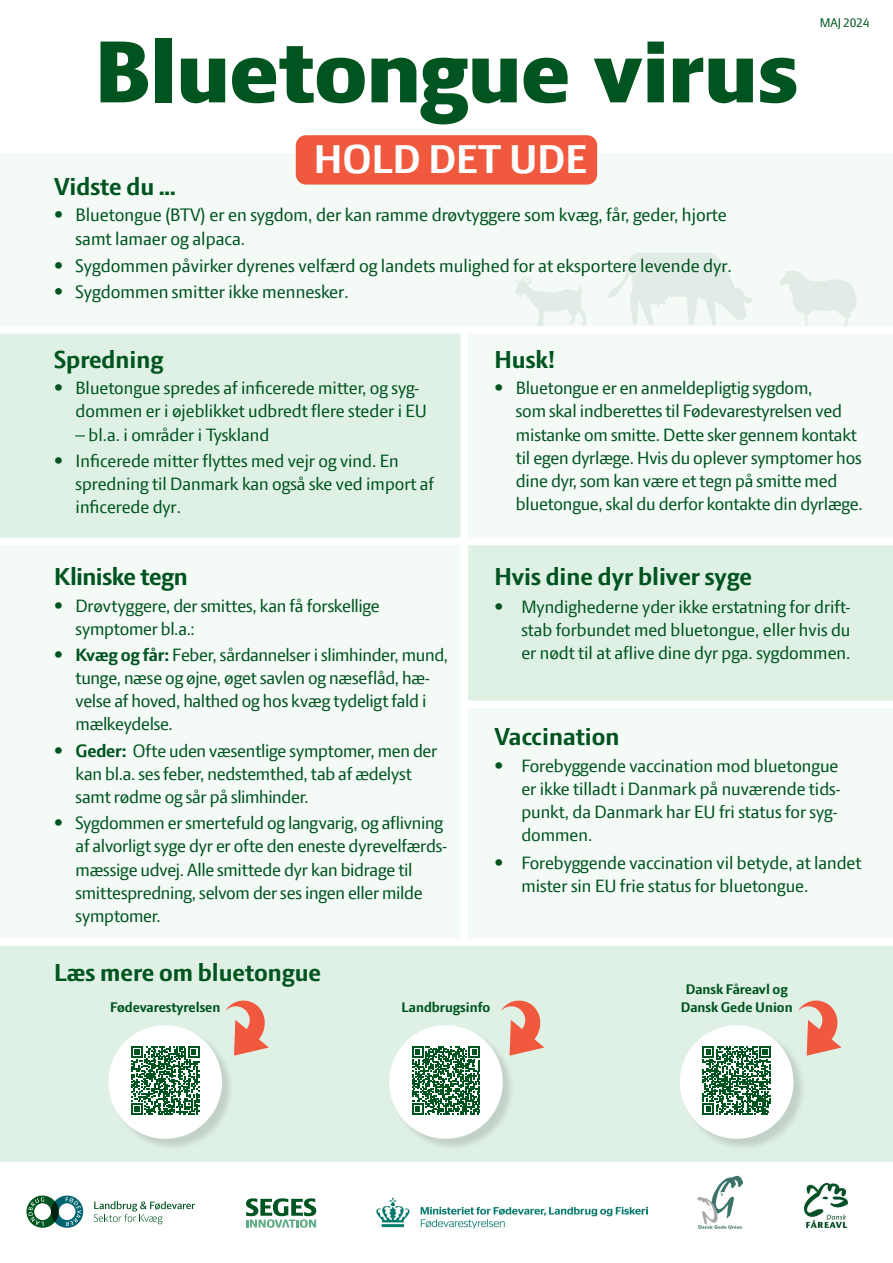
<style>
.page{position:relative;width:893px;height:1263px;background:#fff}
.page>*{position:absolute;margin:0;border:0;box-sizing:border-box;transform-origin:0 0}
.t1{font:800 94.5px "LF Press Sans";letter-spacing:.005em;color:#00541f}
.t2{font:700 43.2px "LF Press Sans";color:#fff}
.t3{font:700 26.4px "LF Press Sans";color:#00541f}
.t4{font:19.5px/23.4px "LF Press Sans";color:#00541f}
.t5{font:19.2px/23.1px "LF Press Sans";letter-spacing:-.01em;color:#00541f}
.t6{font:700 15px/18px "LF Press Sans";color:#00541f;text-align:center}
.t7{font:13.5px "LF Press Sans";letter-spacing:-.01em;color:#00541f}
.s1{font-weight:700}
</style>
<div class="page">
<div style="left:0;top:153px;width:893px;height:1006px;background:#f4faf6"></div>
<div style="left:0;top:330px;width:464px;height:208px;background:#dff1e5"></div>
<div style="left:0;top:942px;width:893px;height:219px;background:#dff1e5"></div>
<div style="left:464px;top:541px;width:429px;height:163px;background:#dff1e5"></div>
<div style="left:296px;top:135px;width:301px;height:50px;background:#f0593e;border-radius:10px"></div>
<div style="left:0;top:538px;width:893px;height:7px;background:#fff"></div>
<div style="left:464px;top:700px;width:429px;height:8px;background:#fff"></div>
<div style="left:460px;top:330px;width:8px;height:612px;background:#fff"></div>
<div style="left:0;top:938px;width:893px;height:8px;background:#fff"></div>
<svg style="left:94px;top:1201px;width:101px;height:23px"></svg>
<svg style="left:26px;top:1195px;width:57px;height:33px"></svg>
<img style="left:376px;top:1197px;width:271px;height:32px">
<svg style="left:246px;top:1198px;width:70px;height:30px"></svg>
<div style="left:110px;top:1026px;width:125px;height:125px;background:#231f20;opacity:.15"></div>
<div style="left:108px;top:1025px;width:114px;height:114px;background:#fff;border-radius:50%"></div>
<div style="left:390px;top:1026px;width:125px;height:125px;background:#231f20;opacity:.15"></div>
<div style="left:389px;top:1025px;width:114px;height:114px;background:#fff;border-radius:50%"></div>
<div style="left:681px;top:1026px;width:125px;height:125px;background:#231f20;opacity:.15"></div>
<div style="left:680px;top:1025px;width:113px;height:114px;background:#fff;border-radius:50%"></div>
<svg style="left:131px;top:1046px;width:68px;height:69px"></svg>
<svg style="left:412px;top:1046px;width:68px;height:69px"></svg>
<svg style="left:702px;top:1046px;width:69px;height:69px"></svg>
<svg style="left:608px;top:253px;width:145px;height:72px"></svg>
<svg style="left:515px;top:276px;width:72px;height:50px"></svg>
<svg style="left:780px;top:270px;width:77px;height:56px"></svg>
<svg style="left:225px;top:1000px;width:44px;height:55px"></svg>
<svg style="left:501px;top:1000px;width:43px;height:55px"></svg>
<svg style="left:798px;top:1000px;width:44px;height:55px"></svg>
<div style="left:0;top:326px;width:893px;height:8px;background:#fff"></div>
<img style="left:804px;top:1183px;width:44px;height:45px">
<img style="left:697px;top:1175px;width:45px;height:54px">
<p class="t1" style="left:95px;top:17px;width:705px">Bluetongue virus</p>
<p class="t2" style="left:314px;top:134px;width:274px">HOLD DET UDE</p>
<p class="t3" style="left:54px;top:171px;width:123px">Vidste du ...</p>
<p class="t4" style="left:76px;top:203px;width:653px;text-indent:-22px">• Bluetongue (BTV) er en sygdom, der kan ramme drøvtyggere som kvæg, får, geder, hjorte samt lamaer og alpaca.</p>
<p class="t4" style="left:54px;top:253px;width:679px">• Sygdommen påvirker dyrenes velfærd og landets mulighed for at eksportere levende dyr.</p>
<p class="t4" style="left:54px;top:280px;width:296px">• Sygdommen smitter ikke mennesker.</p>
<p class="t7" style="left:820px;top:15px;width:51px">MAJ 2024</p>
<p class="t3" style="left:54px;top:344px;width:111px">Spredning</p>
<p class="t5" style="left:76px;top:376px;width:353px;text-indent:-22px">• Bluetongue spredes af inficerede mitter, og syg&shy;dommen er i øjeblikket udbredt flere steder i EU</p>
<p class="t5" style="left:76px;top:422px;width:195px">– bl.a. i områder i Tyskland</p>
<p class="t5" style="left:76px;top:449px;width:360px;text-indent:-22px">• Inficerede mitter flyttes med vejr og vind. En spredning til Danmark kan også ske ved import af inficerede dyr.</p>
<p class="t3" style="left:54px;top:562px;width:135px">Kliniske tegn</p>
<p class="t5" style="left:76px;top:594px;width:306px;text-indent:-22px">• Drøvtyggere, der smittes, kan få forskellige symptomer bl.a.:</p>
<p class="t5" style="left:76px;top:643px;width:374px;text-indent:-22px"><span class="s1">• Kvæg og får:</span> Feber, sårdannelser i slimhinder, mund, tunge, næse og øjne, øget savlen og næseflåd, hæ&shy;velse af hoved, halthed og hos kvæg tydeligt fald i mælkeydelse.</p>
<p class="t5" style="left:76px;top:739px;width:363px;text-indent:-22px"><span class="s1">• Geder:</span> Ofte uden væsentlige symptomer, men der kan bl.a. ses feber, nedstemthed, tab af ædelyst samt rødme og sår på slimhinder.</p>
<p class="t5" style="left:76px;top:811px;width:373px;text-indent:-22px">• Sygdommen er smertefuld og langvarig, og aflivning af alvorligt syge dyr er ofte den eneste dyrevelfærds&shy;mæssige udvej. Alle smittede dyr kan bidrage til smittespredning, selvom der ses ingen eller milde symptomer.</p>
<p class="t3" style="left:494px;top:344px;width:63px">Husk!</p>
<p class="t5" style="left:516px;top:376px;width:348px;text-indent:-22px">• Bluetongue er en anmeldepligtig sygdom,<br>som skal indberettes til Fødevarestyrelsen ved mistanke om smitte. Dette sker gennem kontakt til egen dyrlæge. Hvis du oplever symptomer hos dine dyr, som kan være et tegn på smitte med bluetongue, skal du derfor kontakte din dyrlæge.</p>
<p class="t3" style="left:494px;top:562px;width:259px">Hvis dine dyr bliver syge</p>
<p class="t5" style="left:521px;top:595px;width:331px;text-align:justify;text-indent:-27px">• Myndighederne yder ikke erstatning for drift&shy;stab forbundet med bluetongue, eller hvis du er nødt til at aflive dine dyr pga. sygdommen.</p>
<p class="t3" style="left:494px;top:721px;width:127px">Vaccination</p>
<p class="t5" style="left:521px;top:754px;width:320px;text-indent:-27px">• Forebyggende vaccination mod bluetongue er ikke tilladt i Danmark på nuværende tids&shy;punkt, da Danmark har EU fri status for syg&shy;dommen.</p>
<p class="t5" style="left:521px;top:850px;width:342px;text-indent:-27px">• Forebyggende vaccination vil betyde, at landet mister sin EU frie status for bluetongue.</p>
<p class="t3" style="left:54px;top:957px;width:269px">Læs mere om bluetongue</p>
<p class="t6" style="left:110px;top:998px;width:112px">Fødevarestyrelsen</p>
<p class="t6" style="left:401px;top:998px;width:90px">Landbrugsinfo</p>
<p class="t6" style="left:681px;top:980px;width:114px">Dansk Fåreavl og<br>Dansk Gede Union</p>
</div>
